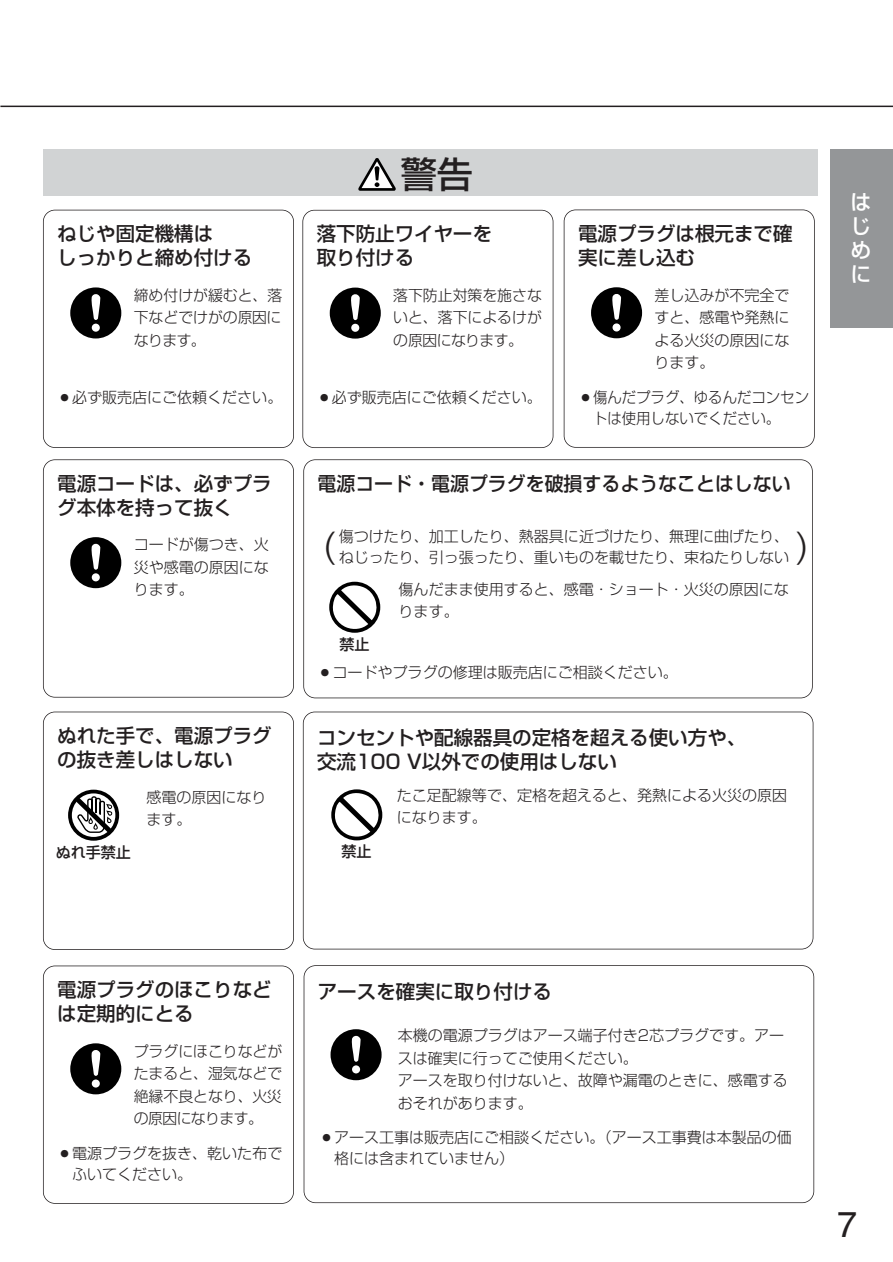
<style>
.page{position:relative;width:893px;height:1262px;background:#fff}
.page>*{position:absolute;margin:0;border:0;box-sizing:border-box;transform-origin:0 0}
.t1{font:300 36px "Shin Go";color:#231f20}
.t2{font:500 36px "Shin Go";color:#231f20}
.t3{font:36px "Helvetica";color:#231f20}
.t4{font:500 21px/24px "Shin Go";color:#fff;text-align:justify}
.t5{font:500 19.5px/24px "Shin Go";color:#231f20}
.t6{font:300 15px/22.5px "Shin Go";color:#231f20}
.t7{font:300 15px/21px "Shin Go";color:#231f20;scale:.96 1}
.t8{font:500 15px "Shin Go";color:#231f20}
</style>
<div class="page">
<hr style="left:1px;top:106px;width:891px;height:1px;background:#231f20">
<div style="left:830px;top:149px;width:62px;height:178px;background:#949698"></div>
<div style="left:303px;top:459px;width:509px;height:239px;border:2px solid #231f20;border-radius:12px"></div>
<svg style="left:329px;top:581px;width:51px;height:52px"></svg>
<svg style="left:332px;top:584px;width:45px;height:46px"></svg>
<div style="left:43px;top:149px;width:774px;height:47px;background:#d1d3d4"></div>
<svg style="left:358px;top:158px;width:38px;height:33px"></svg>
<div style="left:43px;top:711px;width:251px;height:239px;border:2px solid #231f20;border-radius:12px"></div>
<svg style="left:68px;top:789px;width:51px;height:51px"></svg>
<div style="left:563px;top:209px;width:251px;height:239px;border:2px solid #231f20;border-radius:12px"></div>
<div style="left:591px;top:287px;width:51px;height:51px;background:#000;border-radius:50%"></div>
<div style="left:612px;top:323px;width:8px;height:8px;background:#fff;border-radius:50%"></div>
<svg style="left:612px;top:294px;width:9px;height:26px"></svg>
<div style="left:43px;top:459px;width:251px;height:238px;border:2px solid #231f20;border-radius:12px"></div>
<div style="left:70px;top:537px;width:51px;height:51px;background:#000;border-radius:50%"></div>
<div style="left:92px;top:573px;width:8px;height:8px;background:#fff;border-radius:50%"></div>
<svg style="left:91px;top:543px;width:9px;height:27px"></svg>
<div style="left:303px;top:965px;width:511px;height:238px;border:2px solid #231f20;border-radius:12px"></div>
<div style="left:330px;top:1029px;width:51px;height:51px;background:#000;border-radius:50%"></div>
<div style="left:352px;top:1065px;width:8px;height:8px;background:#fff;border-radius:50%"></div>
<svg style="left:351px;top:1035px;width:9px;height:27px"></svg>
<div style="left:305px;top:1128px;width:494px;height:43px;background:#fff"></div>
<div style="left:43px;top:210px;width:251px;height:238px;border:2px solid #231f20;border-radius:12px"></div>
<div style="left:70px;top:287px;width:51px;height:51px;background:#000;border-radius:50%"></div>
<div style="left:92px;top:324px;width:8px;height:8px;background:#fff;border-radius:50%"></div>
<svg style="left:91px;top:294px;width:9px;height:26px"></svg>
<div style="left:43px;top:965px;width:251px;height:238px;border:2px solid #231f20;border-radius:12px"></div>
<div style="left:70px;top:1043px;width:51px;height:51px;background:#000;border-radius:50%"></div>
<div style="left:92px;top:1079px;width:8px;height:8px;background:#fff;border-radius:50%"></div>
<svg style="left:91px;top:1050px;width:9px;height:26px"></svg>
<div style="left:303px;top:711px;width:510px;height:238px;border:2px solid #231f20;border-radius:12px"></div>
<svg style="left:331px;top:789px;width:51px;height:51px"></svg>
<svg style="left:334px;top:792px;width:45px;height:46px"></svg>
<div style="left:302px;top:210px;width:251px;height:238px;border:2px solid #231f20;border-radius:12px"></div>
<div style="left:330px;top:287px;width:51px;height:51px;background:#000;border-radius:50%"></div>
<div style="left:351px;top:324px;width:8px;height:8px;background:#fff;border-radius:50%"></div>
<svg style="left:351px;top:294px;width:9px;height:26px"></svg>
<h3 class="t5" style="left:57px;top:224px;width:197px">ねじや固定機構は<br>しっかりと締め付ける</h3>
<p class="t6" style="left:134px;top:286px;width:150px;text-align:justify">締め付けが緩むと、落下などでけがの原因になります。</p>
<p class="t6" style="left:57px;top:388px;width:227px">○必ず販売店にご依頼ください。</p>
<h1 class="t2" style="left:401px;top:160px;width:74px">警告</h1>
<h3 class="t5" style="left:317px;top:224px;width:177px">落下防止ワイヤーを取り付ける</h3>
<p class="t6" style="left:393px;top:286px;width:150px;text-align:justify">落下防止対策を施さないと、落下によるけがの原因になります。</p>
<p class="t6" style="left:317px;top:388px;width:226px">○必ず販売店にご依頼ください。</p>
<h3 class="t5" style="left:578px;top:223px;width:216px">電源プラグは根元まで確実に差し込む</h3>
<p class="t6" style="left:654px;top:286px;width:137px;text-align:justify">差し込みが不完全ですと、感電や発熱による火災の原因になります。</p>
<p class="t7" style="left:593px;top:389px;width:226px;text-indent:-15px">○傷んだプラグ、ゆるんだコンセントは使用しないでください。</p>
<h2 class="t4" style="left:850px;top:192px;width:22px">はじめに</h2>
<h3 class="t5" style="left:57px;top:473px;width:216px">電源コードは、必ずプラグ本体を持って抜く</h3>
<p class="t6" style="left:134px;top:535px;width:137px;text-align:justify">コードが傷つき、火災や感電の原因になります。</p>
<h3 class="t5" style="left:317px;top:473px;width:474px">電源コード・電源プラグを破損するようなことはしない</h3>
<p class="t6" style="left:339px;top:527px;width:451px">傷つけたり、加工したり、熱器具に近づけたり、無理に曲げたり、</p>
<h1 class="t1" style="left:322px;top:533px;width:15px">(</h1>
<h1 class="t1" style="left:795px;top:533px;width:15px">)</h1>
<p class="t6" style="left:339px;top:548px;width:451px">ねじったり、引っ張ったり、重いものを載せたり、束ねたりしない</p>
<p class="t6" style="left:398px;top:580px;width:392px">傷んだまま使用すると、感電・ショート・火災の原因になります。</p>
<p class="t8" style="left:339px;top:638px;width:31px">禁止</p>
<p class="t6" style="left:317px;top:663px;width:361px">○コードやプラグの修理は販売店にご相談ください。</p>
<h3 class="t5" style="left:57px;top:725px;width:216px">ぬれた手で、電源プラグの抜き差しはしない</h3>
<h3 class="t5" style="left:317px;top:728px;width:430px">コンセントや配線器具の定格を超える使い方や、交流100 V以外での使用はしない</h3>
<p class="t6" style="left:146px;top:788px;width:122px">感電の原因になります。</p>
<p class="t6" style="left:397px;top:786px;width:391px">たこ足配線等で、定格を超えると、発熱による火災の原因になります。</p>
<p class="t8" style="left:56px;top:846px;width:76px">ぬれ手禁止</p>
<p class="t8" style="left:341px;top:846px;width:31px">禁止</p>
<h3 class="t5" style="left:57px;top:979px;width:216px">電源プラグのほこりなどは定期的にとる</h3>
<p class="t6" style="left:134px;top:1041px;width:150px;text-align:justify">プラグにほこりなどがたまると、湿気などで絶縁不良となり、火災の原因になります。</p>
<p class="t6" style="left:72px;top:1145px;width:212px;line-height:21px;text-indent:-15px">○電源プラグを抜き、乾いた布でふいてください。</p>
<h3 class="t5" style="left:318px;top:981px;width:235px">アースを確実に取り付ける</h3>
<p class="t6" style="left:398px;top:1026px;width:392px">本機の電源プラグはアース端子付き2芯プラグです。アースは確実に行ってご使用ください。<br>アースを取り付けないと、故障や漏電のときに、感電するおそれがあります。</p>
<p class="t6" style="left:334px;top:1128px;width:459px;line-height:21px;text-indent:-15px">○アース工事は販売店にご相談ください。（アース工事費は本製品の価格には含まれていません）</p>
<h1 class="t3" style="left:837px;top:1211px;width:22px">7</h1>
</div>
